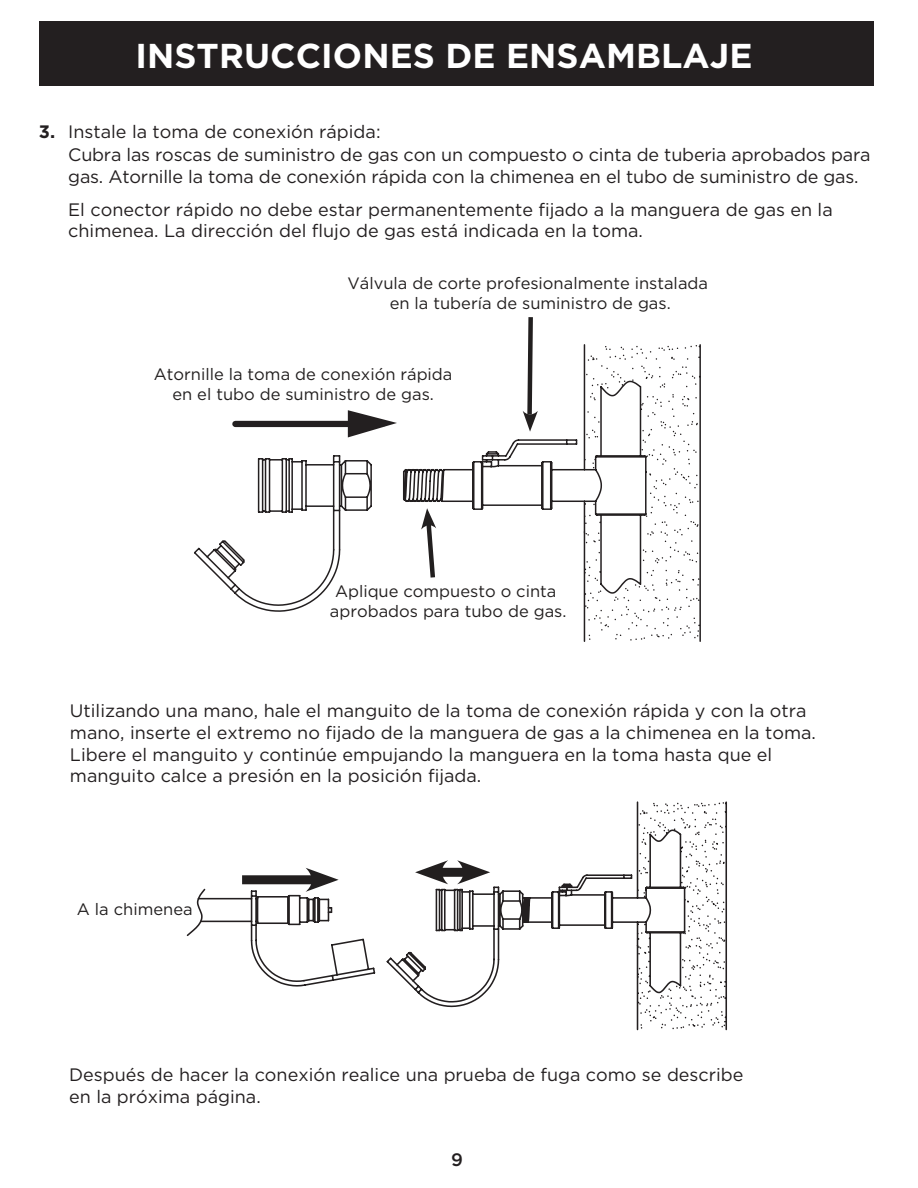
<style>
.page{position:relative;width:918px;height:1188px;background:#fff}
.page>*{position:absolute;margin:0;border:0;box-sizing:border-box;transform-origin:0 0}
.t1{font:700 34.5px "Gotham";color:#fff}
.t2{font:18px/21.6px "Gotham";color:#231f20}
.t3{font:700 18px "Gotham";color:#231f20}
.t4{font:500 18px "Gotham";color:#231f20}
.t5{font:16.5px/19.8px "Gotham";color:#221f1f;text-align:center}
</style>
<div class="page">
<div style="left:39px;top:21px;width:834px;height:65px;background:#231f20"></div>
<svg style="left:194px;top:344px;width:507px;height:298px"></svg>
<div style="left:235px;top:421px;width:134px;height:6px;background:#231f20"></div>
<svg style="left:345px;top:406px;width:48px;height:36px"></svg>
<svg style="left:207px;top:801px;width:520px;height:229px"></svg>
<svg style="left:186px;top:888px;width:21px;height:48px"></svg>
<svg style="left:421px;top:508px;width:17px;height:74px"></svg>
<svg style="left:523px;top:317px;width:15px;height:115px"></svg>
<div style="left:242px;top:875px;width:77px;height:9px;background:#221f1f"></div>
<svg style="left:306px;top:868px;width:33px;height:24px"></svg>
<div style="left:434px;top:868px;width:37px;height:9px;background:#221f1f"></div>
<svg style="left:415px;top:860px;width:33px;height:24px"></svg>
<svg style="left:457px;top:860px;width:33px;height:24px"></svg>
<h1 class="t1" style="left:136px;top:33px;width:618px">INSTRUCCIONES DE ENSAMBLAJE</h1>
<p class="t3" style="left:39px;top:119px;width:18px">3.</p>
<p class="t2" style="left:68px;top:120px;width:804px;line-height:22.5px">Instale la toma de conexión rápida:<br>Cubra las roscas de suministro de gas con un compuesto o cinta de tuberia aprobados para gas. Atornille la toma de conexión rápida con la chimenea en el tubo de suministro de gas.</p>
<p class="t2" style="left:68px;top:198px;width:766px">El conector rápido no debe estar permanentemente fijado a la manguera de gas en la chimenea. La dirección del flujo de gas está indicada en la toma.</p>
<p class="t5" style="left:348px;top:273px;width:362px">Válvula de corte profesionalmente instalada en la tubería de suministro de gas.</p>
<p class="t5" style="left:154px;top:364px;width:300px">Atornille la toma de conexión rápida en el tubo de suministro de gas.</p>
<p class="t5" style="left:330px;top:581px;width:238px">Aplique compuesto o cinta aprobados para tubo de gas.</p>
<p class="t2" style="left:70px;top:700px;width:747px">Utilizando una mano, hale el manguito de la toma de conexión rápida y con la otra mano, inserte el extremo no fijado de la manguera de gas a la chimenea en la toma.<br>Libere el manguito y continúe empujando la manguera en la toma hasta que el manguito calce a presión en la posición fijada.</p>
<p class="t5" style="left:77px;top:899px;width:117px">A la chimenea</p>
<p class="t2" style="left:69px;top:1064px;width:676px">Después de hacer la conexión realice una prueba de fuga como se describe en la próxima página.</p>
<p class="t4" style="left:451px;top:1148px;width:13px">9</p>
</div>
